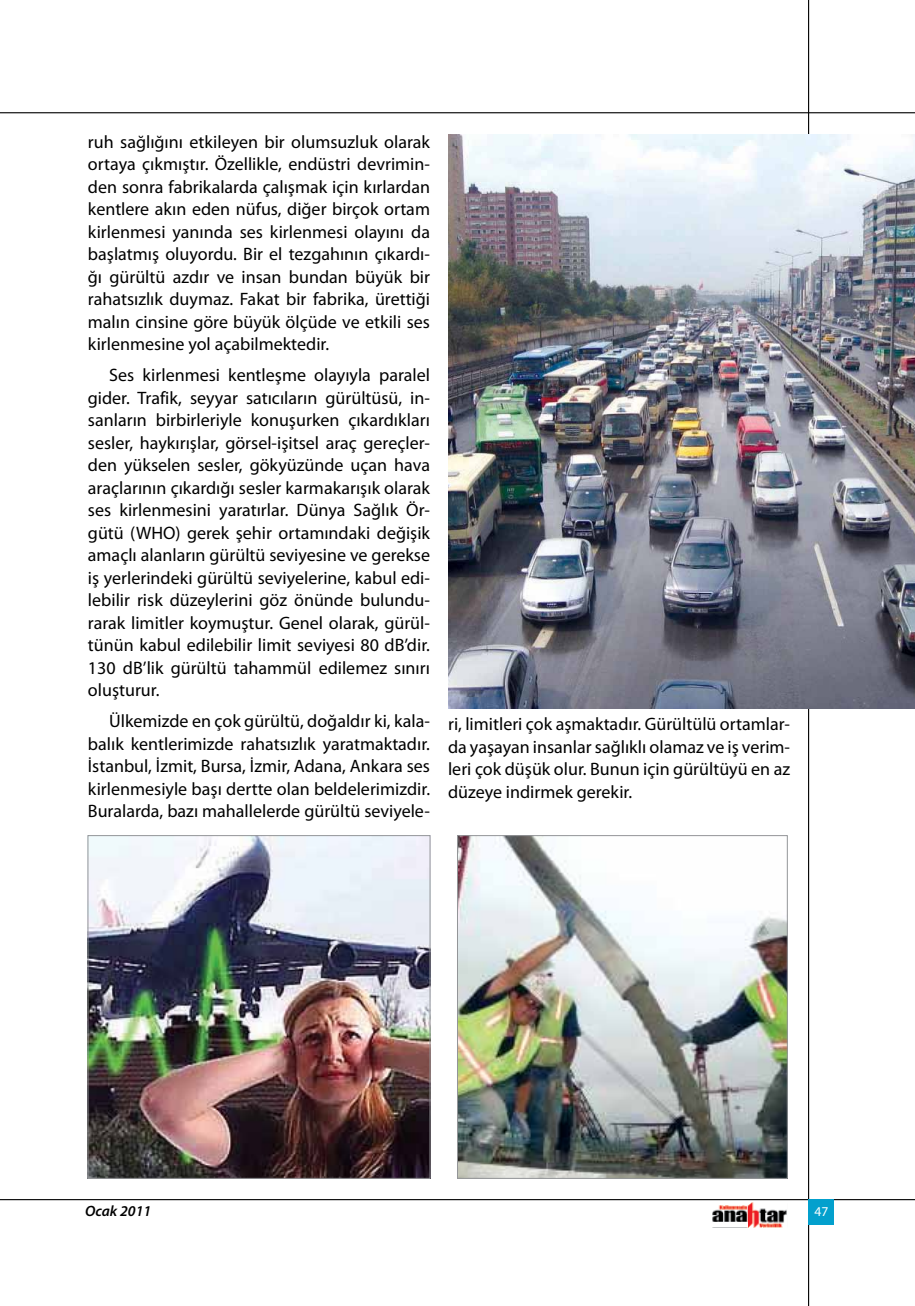
<style>
.page{position:relative;width:915px;height:1306px;background:#fff}
.page>*{position:absolute;margin:0;border:0;box-sizing:border-box;transform-origin:0 0}
.t1{font:18px/22.5px "Myriad Pro";color:#000;text-align:justify}
.t2{font:italic 600 15px "Myriad Pro";color:#000}
.t3{font:13.5px "Myriad Pro";color:#fff}
</style>
<div class="page">
<hr style="left:0;top:1198px;width:914px;height:2px;background:#000">
<hr style="left:807px;top:0;width:1px;height:1305px;background:#000">
<svg style="left:712px;top:1227px;width:71px;height:1px"></svg>
<img style="left:712px;top:1202px;width:75px;height:25px">
<hr style="left:712px;top:1222px;width:35px;height:4px;background:#fff">
<div style="left:808px;top:1199px;width:25px;height:26px;background:#03a0cd"></div>
<hr style="left:0;top:112px;width:914px;height:1px;background:#000">
<img style="left:459px;top:837px;width:326px;height:339px">
<div style="left:457px;top:835px;width:330px;height:343px;border:1px solid #939598"></div>
<img style="left:89px;top:837px;width:339px;height:339px">
<div style="left:87px;top:835px;width:343px;height:343px;border:1px solid #939598"></div>
<img style="left:448px;top:134px;width:466px;height:574px">
<p class="t1" style="left:88px;top:130px;width:343px">ruh sağlığını etkileyen bir olumsuzluk olarak ortaya çıkmıştır. Özellikle, endüstri devrimin&shy;den sonra fabrikalarda çalışmak için kırlardan kentlere akın eden nüfus, diğer birçok ortam kirlenmesi yanında ses kirlenmesi olayını da başlatmış oluyordu. Bir el tezgahının çıkardı&shy;ğı gürültü azdır ve insan bundan büyük bir rahatsızlık duymaz. Fakat bir fabrika, ürettiği malın cinsine göre büyük ölçüde ve etkili ses kirlenmesine yol açabilmektedir.</p>
<p class="t1" style="left:88px;top:363px;width:343px;text-indent:21px">Ses kirlenmesi kentleşme olayıyla paralel gider. Trafik, seyyar satıcıların gürültüsü, in&shy;sanların birbirleriyle konuşurken çıkardıkları sesler, haykırışlar, görsel-işitsel araç gereçler&shy;den yükselen sesler, gökyüzünde uçan hava araçlarının çıkardığı sesler karmakarışık olarak ses kirlenmesini yaratırlar. Dünya Sağlık Ör&shy;gütü (WHO) gerek şehir ortamındaki değişik amaçlı alanların gürültü seviyesine ve gerekse iş yerlerindeki gürültü seviyelerine, kabul edi&shy;lebilir risk düzeylerini göz önünde bulundu&shy;rarak limitler koymuştur. Genel olarak, gürül&shy;tünün kabul edilebilir limit seviyesi 80 dB’dir.<br>130 dB’lik gürültü tahammül edilemez sınırı oluşturur.</p>
<p class="t1" style="left:88px;top:709px;width:343px;text-indent:21px">Ülkemizde en çok gürültü, doğaldır ki, kala&shy;balık kentlerimizde rahatsızlık yaratmaktadır.<br>İstanbul, İzmit, Bursa, İzmir, Adana, Ankara ses kirlenmesiyle başı dertte olan beldelerimizdir.<br>Buralarda, bazı mahallelerde gürültü seviyele-</p>
<p class="t1" style="left:448px;top:712px;width:343px">ri, limitleri çok aşmaktadır. Gürültülü ortamlar&shy;da yaşayan insanlar sağlıklı olamaz ve iş verim&shy;leri çok düşük olur. Bunun için gürültüyü en az düzeye indirmek gerekir.</p>
<p class="t2" style="left:85px;top:1201px;width:68px">Ocak 2011</p>
<p class="t3" style="left:814px;top:1202px;width:15px">47</p>
</div>
